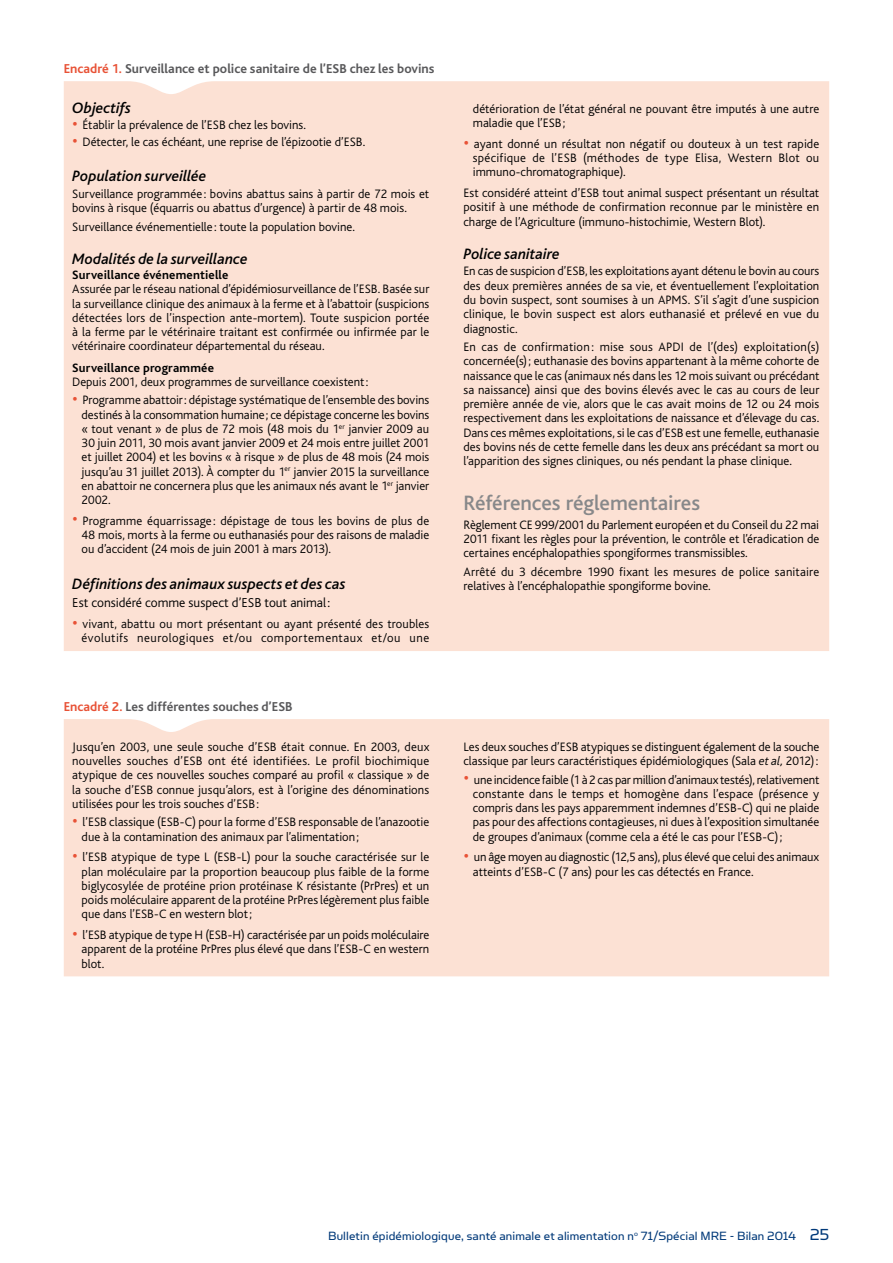
<style>
.page{position:relative;width:893px;height:1263px;background:#fff}
.page>*{position:absolute;margin:0;border:0;box-sizing:border-box;transform-origin:0 0}
.t1{font:500 21.75px "Bliss";letter-spacing:-.005em;color:#87888a}
.t2{font:italic 500 15.75px "Bliss";color:#000}
.t3{font:700 13.5px "Bliss";color:#58585a}
.t4{font:13.5px "Simian Text Orangutan";letter-spacing:.01em;color:#003979}
.t5{font:300 13.5px "Bliss";color:#000}
.t6{font:300 12.75px/14.2px "Bliss";color:#000;text-align:justify}
.t7{font:300 12.75px/14.2px "Bliss";letter-spacing:.02em;color:#000;text-align:right}
.t8{font:700 12.75px "Bliss";letter-spacing:.015em;color:#000}
.s1{color:#e85236}
.s2{font-size:19.5px;color:#e85236}
.s3{font-style:italic}
.s4{font-size:18px}
</style>
<div class="page">
<div style="left:64px;top:81px;width:765px;height:570px;background:#fce1d4"></div>
<div style="left:64px;top:719px;width:765px;height:257px;background:#fce1d4"></div>
<p class="t3" style="left:64px;top:61px;width:372px"><span class="s1">Encadré 1.</span> Surveillance et police sanitaire de l’ESB chez les bovins</p>
<p class="t2" style="left:72px;top:100px;width:60px">Objectifs</p>
<p class="t6" style="left:72px;top:118px;width:235px"><span class="s2">•</span> Établir la prévalence de l’ESB chez les bovins.</p>
<p class="t6" style="left:72px;top:135px;width:294px"><span class="s2">•</span> Détecter, le cas échéant, une reprise de l’épizootie d’ESB.</p>
<p class="t2" style="left:72px;top:168px;width:136px">Population surveillée</p>
<p class="t6" style="left:72px;top:187px;width:358px">Surveillance programmée: bovins abattus sains à partir de 72 mois et bovins à risque (équarris ou abattus d’urgence) à partir de 48 mois.</p>
<p class="t6" style="left:72px;top:220px;width:284px">Surveillance événementielle: toute la population bovine.</p>
<p class="t2" style="left:72px;top:251px;width:177px">Modalités de la surveillance</p>
<p class="t8" style="left:72px;top:268px;width:158px">Surveillance événementielle</p>
<p class="t6" style="left:72px;top:282px;width:359px">Assurée par le réseau national d’épidémiosurveillance de l’ESB. Basée sur la surveillance clinique des animaux à la ferme et à l’abattoir (suspicions détectées lors de l’inspection ante-mortem). Toute suspicion portée à la ferme par le vétérinaire traitant est confirmée ou infirmée par le vétérinaire coordinateur départemental du réseau.</p>
<p class="t8" style="left:72px;top:361px;width:143px">Surveillance programmée</p>
<p class="t6" style="left:72px;top:375px;width:298px">Depuis 2001, deux programmes de surveillance coexistent:</p>
<p class="t6" style="left:82px;top:393px;width:349px;text-indent:-9px"><span class="s2">•</span> Programme abattoir: dépistage systématique de l’ensemble des bovins destinés à la consommation humaine; ce dépistage concerne les bovins « tout venant » de plus de 72 mois (48 mois du 1<sup>er</sup> janvier 2009 au 30 juin 2011, 30 mois avant janvier 2009 et 24 mois entre juillet 2001 et juillet 2004) et les bovins « à risque » de plus de 48 mois (24 mois jusqu’au 31 juillet 2013). À compter du 1<sup>er</sup> janvier 2015 la surveillance en abattoir ne concernera plus que les animaux nés avant le 1<sup>er</sup> janvier 2002.</p>
<p class="t6" style="left:82px;top:514px;width:349px;text-indent:-9px"><span class="s2">•</span> Programme équarrissage : dépistage de tous les bovins de plus de 48 mois, morts à la ferme ou euthanasiés pour des raisons de maladie ou d’accident (24 mois de juin 2001 à mars 2013).</p>
<p class="t2" style="left:72px;top:575px;width:275px">Définitions des animaux suspects et des cas</p>
<p class="t5" style="left:72px;top:596px;width:259px">Est considéré comme suspect d’ESB tout animal:</p>
<p class="t7" style="left:72px;top:617px;width:359px"><span class="s2">•</span> vivant, abattu ou mort présentant ou ayant présenté des troubles évolutifs neurologiques et/ou comportementaux et/ou une</p>
<p class="t3" style="left:64px;top:699px;width:230px"><span class="s1">Encadré 2.</span> Les différentes souches d’ESB</p>
<p class="t6" style="left:72px;top:740px;width:359px">Jusqu’en 2003, une seule souche d’ESB était connue. En 2003, deux nouvelles souches d’ESB ont été identifiées. Le profil biochimique atypique de ces nouvelles souches comparé au profil « classique » de la souche d’ESB connue jusqu’alors, est à l’origine des dénominations utilisées pour les trois souches d’ESB:</p>
<p class="t6" style="left:82px;top:815px;width:349px;text-indent:-9px"><span class="s2">•</span> l’ESB classique (ESB-C) pour la forme d’ESB responsable de l’anazootie due à la contamination des animaux par l’alimentation;</p>
<p class="t6" style="left:82px;top:850px;width:349px;text-indent:-9px"><span class="s2">•</span> l’ESB atypique de type L (ESB-L) pour la souche caractérisée sur le plan moléculaire par la proportion beaucoup plus faible de la forme biglycosylée de protéine prion protéinase K résistante (PrPres) et un poids moléculaire apparent de la protéine PrPres légèrement plus faible que dans l’ESB-C en western blot;</p>
<p class="t6" style="left:82px;top:928px;width:349px;text-indent:-9px"><span class="s2">•</span> l’ESB atypique de type H (ESB-H) caractérisée par un poids moléculaire apparent de la protéine PrPres plus élevé que dans l’ESB-C en western blot.</p>
<p class="t6" style="left:473px;top:102px;width:348px">détérioration de l’état général ne pouvant être imputés à une autre maladie que l’ESB;</p>
<p class="t6" style="left:473px;top:137px;width:348px;text-indent:-9px"><span class="s2">•</span> ayant donné un résultat non négatif ou douteux à un test rapide spécifique de l’ESB (méthodes de type Elisa, Western Blot ou immuno-chromatographique).</p>
<p class="t6" style="left:463px;top:186px;width:357px">Est considéré atteint d’ESB tout animal suspect présentant un résultat positif à une méthode de confirmation reconnue par le ministère en charge de l’Agriculture (immuno-histochimie, Western Blot).</p>
<p class="t2" style="left:463px;top:246px;width:98px">Police sanitaire</p>
<p class="t6" style="left:463px;top:264px;width:357px">En cas de suspicion d’ESB, les exploitations ayant détenu le bovin au cours des deux premières années de sa vie, et éventuellement l’exploitation du bovin suspect, sont soumises à un APMS. S’il s’agit d’une suspicion clinique, le bovin suspect est alors euthanasié et prélevé en vue du diagnostic.</p>
<p class="t6" style="left:463px;top:340px;width:357px">En cas de confirmation : mise sous APDI de l’(des) exploitation(s) concernée(s); euthanasie des bovins appartenant à la même cohorte de naissance que le cas (animaux nés dans les 12 mois suivant ou précédant sa naissance) ainsi que des bovins élevés avec le cas au cours de leur première année de vie, alors que le cas avait moins de 12 ou 24 mois respectivement dans les exploitations de naissance et d’élevage du cas.<br>Dans ces mêmes exploitations, si le cas d’ESB est une femelle, euthanasie des bovins nés de cette femelle dans les deux ans précédant sa mort ou l’apparition des signes cliniques, ou nés pendant la phase clinique.</p>
<h1 class="t1" style="left:463px;top:491px;width:238px">Références réglementaires</h1>
<p class="t6" style="left:463px;top:517px;width:357px">Règlement CE 999/2001 du Parlement européen et du Conseil du 22 mai 2011 fixant les règles pour la prévention, le contrôle et l’éradication de certaines encéphalopathies spongiformes transmissibles.</p>
<p class="t6" style="left:463px;top:564px;width:357px">Arrêté du 3 décembre 1990 fixant les mesures de police sanitaire relatives à l’encéphalopathie spongiforme bovine.</p>
<p class="t6" style="left:463px;top:740px;width:357px">Les deux souches d’ESB atypiques se distinguent également de la souche classique par leurs caractéristiques épidémiologiques (Sala <span class="s3">et al,</span> 2012):</p>
<p class="t6" style="left:473px;top:773px;width:348px;text-indent:-9px"><span class="s2">•</span> une incidence faible (1 à 2 cas par million d’animaux testés), relativement constante dans le temps et homogène dans l’espace (présence y compris dans les pays apparemment indemnes d’ESB-C) qui ne plaide pas pour des affections contagieuses, ni dues à l’exposition simultanée de groupes d’animaux (comme cela a été le cas pour l’ESB-C);</p>
<p class="t6" style="left:473px;top:850px;width:348px;text-indent:-9px"><span class="s2">•</span> un âge moyen au diagnostic (12,5 ans), plus élevé que celui des animaux atteints d’ESB-C (7 ans) pour les cas détectés en France.</p>
<p class="t4" style="left:328px;top:1228px;width:503px">Bulletin épidémiologique, santé animale et alimentation n<sup>o</sup> 71/Spécial MRE - Bilan 2014 <span class="s4">25</span></p>
</div>
